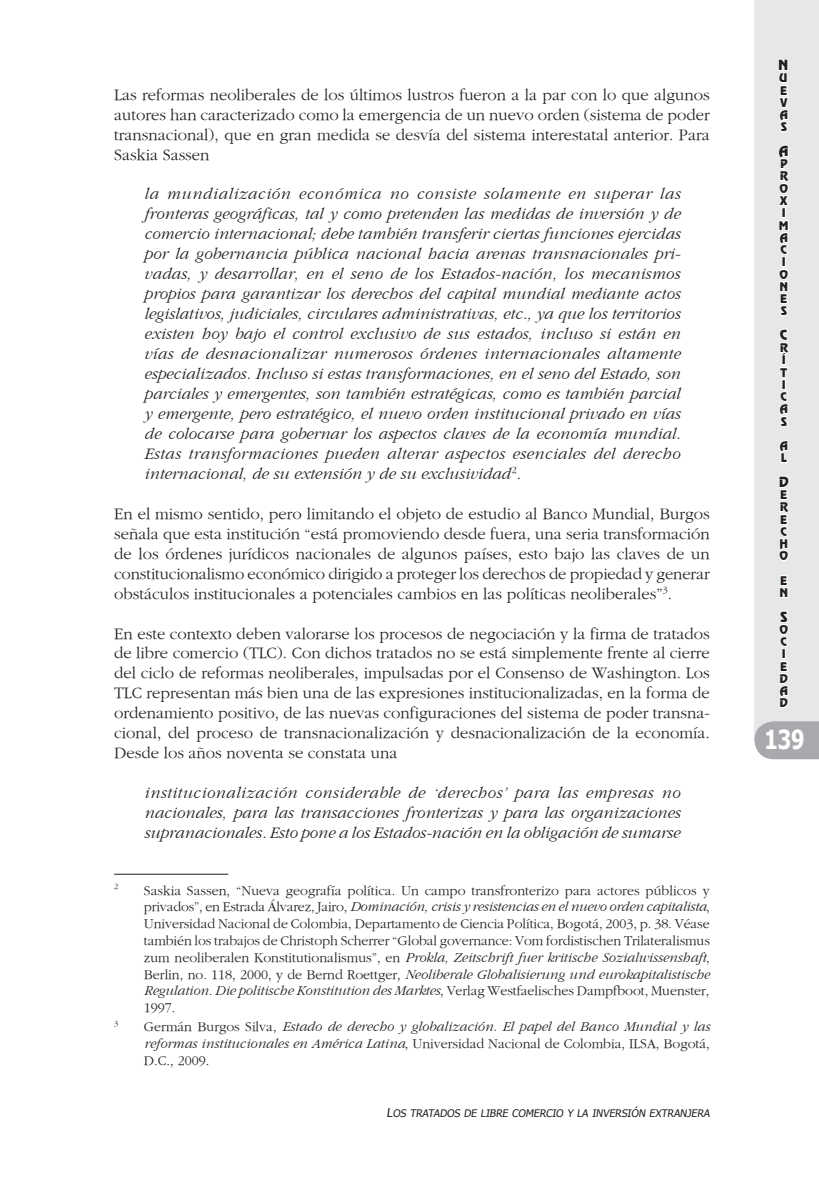
<style>
.page{position:relative;width:819px;height:1191px;background:#fff}
.page>*{position:absolute;margin:0;border:0;box-sizing:border-box;transform-origin:0 0}
.t1{font:700 26.25px "Tahoma";color:#fff;scale:.8 1}
.t2{font:italic 16.62px/19.9px "Gourmand";color:#231f20;text-align:justify}
.t3{font:16.62px/19.9px "Gourmand";color:#231f20;text-align:justify}
.t4{font:14px/16.8px "Gourmand";letter-spacing:-.005em;color:#231f20;text-align:justify}
.t5{font:italic 14px/16.8px "Gourmand";color:#231f20;text-align:justify}
.t6{font:14px "Revue BT Regular SC850";color:#231f20}
.t7{font:11.9px/12.2px "Revue BT Regular SC850";color:#231f20}
.t8{font:10.33px "Tahoma SC850";color:#231f20}
.t9{font:8.4px "Gourmand";color:#231f20}
.s1{font-style:normal}
.s2{font-style:italic}
</style>
<div class="page">
<div style="left:754px;top:0;width:65px;height:739px;background:#e6e7e9"></div>
<svg style="left:778px;top:59px;width:11px;height:73px"></svg>
<svg style="left:778px;top:145px;width:11px;height:61px"></svg>
<div style="left:781px;top:207px;width:4px;height:11px;border:2px solid #fff"></div>
<svg style="left:779px;top:220px;width:10px;height:35px"></svg>
<div style="left:781px;top:256px;width:4px;height:11px;border:2px solid #fff"></div>
<svg style="left:779px;top:269px;width:10px;height:47px"></svg>
<svg style="left:779px;top:328px;width:10px;height:49px"></svg>
<div style="left:781px;top:379px;width:4px;height:11px;border:2px solid #fff"></div>
<svg style="left:779px;top:391px;width:10px;height:36px"></svg>
<svg style="left:779px;top:440px;width:10px;height:23px"></svg>
<svg style="left:778px;top:476px;width:11px;height:86px"></svg>
<svg style="left:779px;top:575px;width:9px;height:23px"></svg>
<svg style="left:779px;top:610px;width:10px;height:37px"></svg>
<div style="left:781px;top:648px;width:4px;height:11px;border:2px solid #fff"></div>
<svg style="left:779px;top:661px;width:10px;height:47px"></svg>
<svg style="left:754px;top:721px;width:65px;height:38px"></svg>
<hr style="left:114px;top:873px;width:114px;height:1px;background:#231f20">
<p class="t3" style="left:114px;top:85px;width:597px">Las reformas neoliberales de los últimos lustros fueron a la par con lo que algunos autores han caracterizado como la emergencia de un nuevo orden (sistema de poder transnacional), que en gran medida se desvía del sistema interestatal anterior. Para Saskia Sassen</p>
<p class="t2" style="left:144px;top:184px;width:537px">la mundialización económica no consiste solamente en superar las fronteras geográficas, tal y como pretenden las medidas de inversión y de comercio internacional; debe también transferir ciertas funciones ejercidas por la gobernancia pública nacional hacia arenas transnacionales pri&shy;vadas, y desarrollar, en el seno de los Estados-nación, los mecanismos propios para garantizar los derechos del capital mundial mediante actos legislativos, judiciales, circulares administrativas, etc., ya que los territorios existen hoy bajo el control exclusivo de sus estados, incluso si están en vías de desnacionalizar numerosos órdenes internacionales altamente especializados. Incluso si estas transformaciones, en el seno del Estado, son parciales y emergentes, son también estratégicas, como es también parcial y emergente, pero estratégico, el nuevo orden institucional privado en vías de colocarse para gobernar los aspectos claves de la economía mundial.<br>Estas transformaciones pueden alterar aspectos esenciales del derecho internacional, de su extensión y de su exclusividad<sup>2</sup><span class="s1">.</span></p>
<p class="t3" style="left:114px;top:504px;width:597px">En el mismo sentido, pero limitando el objeto de estudio al Banco Mundial, Burgos señala que esta institución “está promoviendo desde fuera, una seria transformación de los órdenes jurídicos nacionales de algunos países, esto bajo las claves de un constitucionalismo económico dirigido a proteger los derechos de propiedad y generar obstáculos institucionales a potenciales cambios en las políticas neoliberales”<sup>3</sup>.</p>
<p class="t3" style="left:114px;top:623px;width:597px">En este contexto deben valorarse los procesos de negociación y la firma de tratados de libre comercio (TLC). Con dichos tratados no se está simplemente frente al cierre del ciclo de reformas neoliberales, impulsadas por el Consenso de Washington. Los TLC representan más bien una de las expresiones institucionalizadas, en la forma de ordenamiento positivo, de las nuevas configuraciones del sistema de poder transna&shy;cional, del proceso de transnacionalización y desnacionalización de la economía.<br>Desde los años noventa se constata una</p>
<p class="t2" style="left:144px;top:783px;width:537px">institucionalización considerable de ‘derechos’ para las empresas no nacionales, para las transacciones fronterizas y para las organizaciones supranacionales. Esto pone a los Estados-nación en la obligación de sumarse</p>
<p class="t9" style="left:114px;top:882px;width:6px">2</p>
<p class="t4" style="left:144px;top:882px;width:567px">Saskia Sassen, “Nueva geografía política. Un campo transfronterizo para actores públicos y privados”, en Estrada Álvarez, Jairo, <span class="s2">Dominación, crisis y resistencias en el nuevo orden capitalista</span>, Universidad Nacional de Colombia, Departamento de Ciencia Política, Bogotá, 2003, p. 38. Véase también los trabajos de Christoph Scherrer “Global governance: Vom fordistischen Trilateralismus zum neoliberalen Konstitutionalismus”, en <span class="s2">Prokla, Zeitschrift fuer kritische Sozialwissenshaft</span>, Berlin, no. 118, 2000, y de Bernd Roettger, <span class="s2">Neoliberale Globalisierung und eurokapitalistische Regulation. Die politische Konstitution des Marktes</span>, Verlag Westfaelisches Dampfboot, Muenster, 1997.</p>
<p class="t9" style="left:114px;top:1019px;width:6px">3</p>
<p class="t5" style="left:144px;top:1018px;width:567px"><span class="s1">Germán Burgos Silva,</span> Estado de derecho y globalización. El papel del Banco Mundial y las reformas institucionales en América Latina<span class="s1">, Universidad Nacional de Colombia, ILSA, Bogotá, D.C., 2009.</span></p>
<p class="t8" style="left:392px;top:1105px;width:320px">OS TRATADOS DE LIBRE COM ERCIO Y LA I NVERSIÓN EXTRANJERA</p>
<p class="t6" style="left:778px;top:57px;width:10px">N</p>
<p class="t7" style="left:779px;top:72px;width:11px;text-align:justify">U E V A S</p>
<p class="t6" style="left:778px;top:142px;width:10px">A</p>
<p class="t7" style="left:779px;top:158px;width:11px">P<br>R<br>O<br>X<br>I<br>M<br>A<br>C<br>I<br>O<br>N<br>E<br>S</p>
<p class="t6" style="left:779px;top:326px;width:9px">C</p>
<p class="t7" style="left:779px;top:341px;width:10px">R<br>Í<br>T<br>I<br>C<br>A<br>S</p>
<p class="t7" style="left:779px;top:439px;width:10px">A<br>L</p>
<p class="t6" style="left:778px;top:473px;width:11px">D</p>
<p class="t7" style="left:779px;top:488px;width:10px;text-align:justify">E R E C H O</p>
<p class="t7" style="left:779px;top:574px;width:10px">E<br>N</p>
<p class="t6" style="left:780px;top:608px;width:8px">S</p>
<p class="t7" style="left:779px;top:623px;width:10px">O<br>C<br>I<br>E<br>D<br>A<br>D</p>
<h1 class="t1" style="left:764px;top:721px;width:52px">139</h1>
</div>
